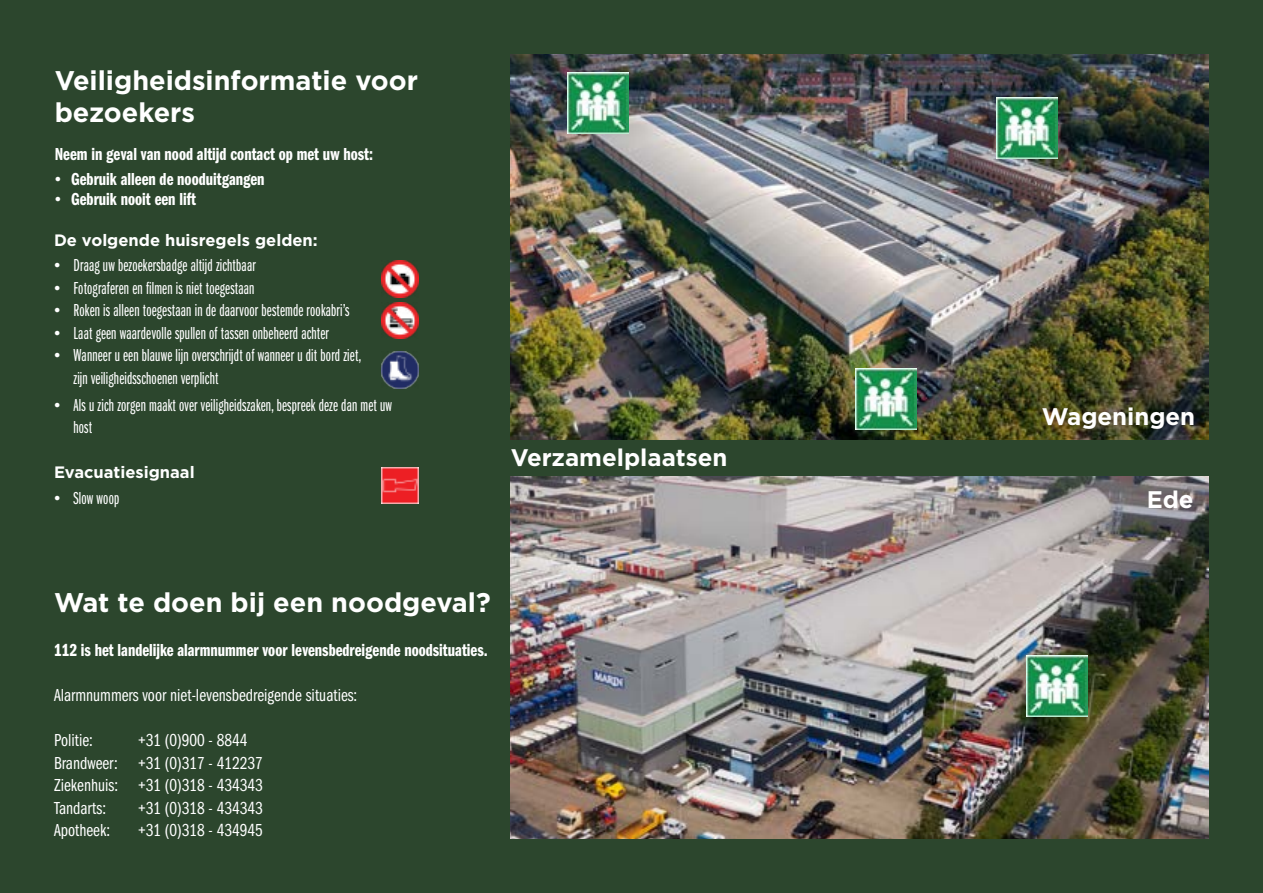
<style>
.page{position:relative;width:1263px;height:893px;background:#2c462d}
.page>*{position:absolute;margin:0;border:0;box-sizing:border-box;transform-origin:0 0}
.t1{font:700 27px/31.5px "Gotham";color:#fff}
.t2{font:700 24px "Gotham";color:#fff}
.t3{font:18px/22.5px "ITC Franklin Gothic Std Bk X Cp";letter-spacing:.01em;color:#fff}
.t4{font:18px/22.5px "ITC Franklin Gothic Std Bk Cp";color:#fff}
.t5{font:18px "ITC Franklin Gothic Std Dm Cp";color:#fff}
.t6{font:700 16.5px "Gotham";color:#fff}
</style>
<div class="page">
<img style="left:382px;top:467px;width:36px;height:37px">
<img style="left:382px;top:261px;width:36px;height:36px">
<img style="left:382px;top:302px;width:36px;height:37px">
<img style="left:382px;top:352px;width:36px;height:36px">
<img style="left:511px;top:476px;width:698px;height:363px">
<img style="left:1027px;top:655px;width:61px;height:61px">
<img style="left:511px;top:54px;width:698px;height:385px">
<img style="left:996px;top:98px;width:61px;height:61px">
<img style="left:855px;top:369px;width:61px;height:61px">
<img style="left:568px;top:72px;width:61px;height:61px">
<h1 class="t1" style="left:55px;top:65px;width:365px">Veiligheidsinformatie voor bezoekers</h1>
<p class="t5" style="left:55px;top:144px;width:320px">Neem in geval van nood altijd contact op met uw host:</p>
<p class="t5" style="left:55px;top:169px;width:211px"><sup>●</sup> Gebruik alleen de nooduitgangen</p>
<p class="t5" style="left:55px;top:189px;width:143px"><sup>●</sup> Gebruik nooit een lift</p>
<p class="t6" style="left:54px;top:229px;width:265px">De volgende huisregels gelden:</p>
<p class="t3" style="left:54px;top:254px;width:203px"><sup>●</sup> Draag uw bezoekersbadge altijd zichtbaar</p>
<p class="t3" style="left:54px;top:277px;width:202px"><sup>●</sup> Fotograferen en filmen is niet toegestaan</p>
<p class="t3" style="left:54px;top:299px;width:297px"><sup>●</sup> Roken is alleen toegestaan in de daarvoor bestemde rookabri’s</p>
<p class="t3" style="left:54px;top:322px;width:276px"><sup>●</sup> Laat geen waardevolle spullen of tassen onbeheerd achter</p>
<p class="t3" style="left:73px;top:344px;width:290px;text-indent:-19px"><sup>●</sup> Wanneer u een blauwe lijn overschrijdt of wanneer u dit bord ziet, zijn veiligheidsschoenen verplicht</p>
<p class="t3" style="left:73px;top:394px;width:320px;text-indent:-19px"><sup>●</sup> Als u zich zorgen maakt over veiligheidszaken, bespreek deze dan met uw host</p>
<p class="t6" style="left:54px;top:461px;width:142px">Evacuatiesignaal</p>
<p class="t3" style="left:54px;top:487px;width:67px"><sup>●</sup> Slow woop</p>
<h2 class="t2" style="left:1147px;top:484px;width:48px">Ede</h2>
<h2 class="t2" style="left:1042px;top:401px;width:155px">Wageningen</h2>
<h2 class="t2" style="left:511px;top:441px;width:218px">Verzamelplaatsen</h2>
<h1 class="t1" style="left:54px;top:587px;width:438px">Wat te doen bij een noodgeval?</h1>
<p class="t5" style="left:54px;top:640px;width:435px">112 is het landelijke alarmnummer voor levensbedreigende noodsituaties.</p>
<p class="t4" style="left:54px;top:684px;width:305px">Alarmnummers voor niet-levensbedreigende situaties:</p>
<p class="t4" style="left:54px;top:729px;width:40px">Politie:</p>
<p class="t4" style="left:54px;top:729px;width:210px;text-indent:84px">+31 (0)900 - 8844<br>Brandweer: +31 (0)317 - 412237<br>Ziekenhuis: +31 (0)318 - 434343<br>Tandarts:</p>
<p class="t4" style="left:138px;top:797px;width:126px">+31 (0)318 - 434343</p>
<p class="t4" style="left:54px;top:819px;width:58px">Apotheek:</p>
<p class="t4" style="left:138px;top:819px;width:126px">+31 (0)318 - 434945</p>
</div>
